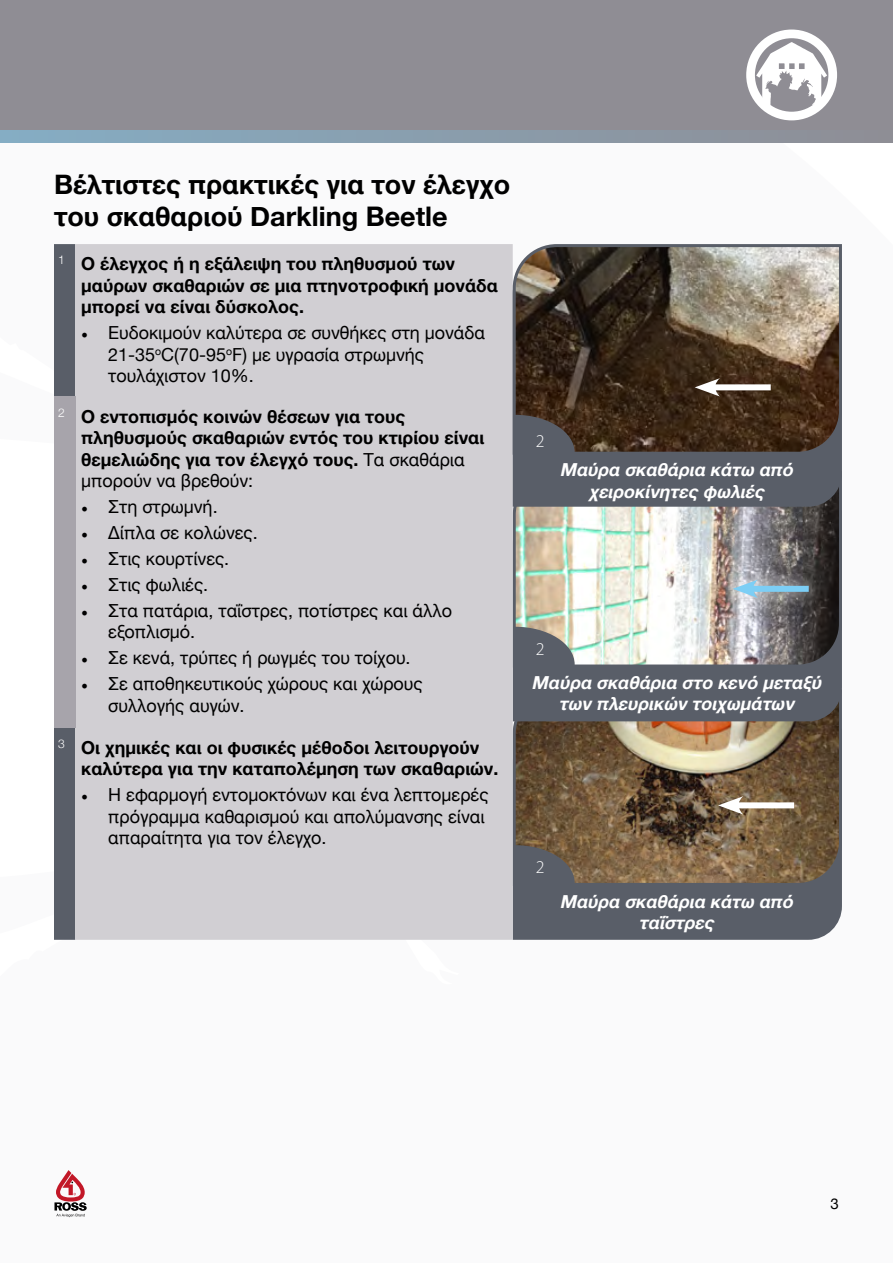
<style>
.page{position:relative;width:893px;height:1263px;background:#fff}
.page>*{position:absolute;margin:0;border:0;box-sizing:border-box;transform-origin:0 0}
.t1{font:700 27px/32.4px "Helvetica Neue";color:#000}
.t2{font:18px/21.6px "Helvetica Neue";color:#000}
.t3{font:700 18px/21.6px "Helvetica Neue";color:#000}
.t4{font:italic 700 18px/21.6px "Helvetica Neue";color:#fff;text-align:center}
.t5{font:300 18px "Myriad Pro";color:#fff}
.t6{font:15px "Helvetica Neue";color:#000}
.s1{font-family:"Minion Pro"}
.s2{font-weight:400}
</style>
<div class="page">
<svg style="left:54px;top:1170px;width:33px;height:47px"></svg>
<div style="left:513px;top:887px;width:329px;height:53px;background:#595e68"></div>
<svg style="left:513px;top:724px;width:329px;height:163px;background:#796349"></svg>
<svg style="left:515px;top:845px;width:60px;height:40px;background:#5f5d5f"></svg>
<div style="left:513px;top:669px;width:329px;height:55px;background:#595e68"></div>
<img style="left:513px;top:509px;width:329px;height:160px">
<svg style="left:515px;top:627px;width:60px;height:40px;background:#737678"></svg>
<div style="left:54px;top:244px;width:21px;height:696px;background:#595e68"></div>
<div style="left:75px;top:244px;width:438px;height:696px;background:#d1cfd3"></div>
<div style="left:54px;top:396px;width:21px;height:332px;background:#a7a4ab"></div>
<div style="left:0;top:0;width:893px;height:143px;background:#8f8d94"></div>
<svg style="left:0;top:131px;width:714px;height:12px"></svg>
<div style="left:746px;top:30px;width:91px;height:90px;border:9px solid #fff;border-radius:50%"></div>
<svg style="left:756px;top:42px;width:71px;height:63px"></svg>
<svg style="left:510px;top:258px;width:332px;height:251px;background:#5e636c"></svg>
<svg style="left:511px;top:244px;width:331px;height:212px;background:#5c4e3f"></svg>
<svg style="left:515px;top:415px;width:60px;height:40px;background:#545357"></svg>
<div style="left:709px;top:384px;width:62px;height:6px;background:#fff"></div>
<svg style="left:695px;top:378px;width:25px;height:18px"></svg>
<div style="left:733px;top:802px;width:61px;height:6px;background:#fff"></div>
<svg style="left:718px;top:796px;width:25px;height:18px"></svg>
<div style="left:719px;top:565px;width:105px;height:47px;background:#fff;opacity:.96"></div>
<div style="left:747px;top:586px;width:62px;height:6px;background:#7ccef5"></div>
<svg style="left:733px;top:580px;width:25px;height:18px"></svg>
<h1 class="t1" style="left:54px;top:168px;width:458px">Βέλτιστες πρακτικές για τον έλεγχο του σκαθαριού Darkling Beetle</h1>
<p class="t3" style="left:81px;top:253px;width:418px;text-indent:-23px"><sup>1</sup> Ο έλεγχος ή η εξάλειψη του πληθυσμού των μαύρων σκαθαριών σε μια πτηνοτροφική μονάδα μπορεί να είναι δύσκολος.</p>
<p class="t2" style="left:108px;top:323px;width:378px;text-indent:-27px"><span class="s1">•</span> Ευδοκιμούν καλύτερα σε συνθήκες στη μονάδα<br>21-35<sup>o</sup>C(70-95<sup>o</sup>F) με υγρασία στρωμνής τουλάχιστον 10%.</p>
<p class="t3" style="left:81px;top:406px;width:405px;text-indent:-23px"><sup>2</sup> Ο εντοπισμός κοινών θέσεων για τους πληθυσμούς σκαθαριών εντός του κτιρίου είναι θεμελιώδης για τον έλεγχό τους. <span class="s2">Τα σκαθάρια μπορούν να βρεθούν:</span></p>
<p class="t2" style="left:81px;top:497px;width:138px"><span class="s1">•</span> Στη στρωμνή.</p>
<p class="t2" style="left:81px;top:523px;width:178px"><span class="s1">•</span> Δίπλα σε κολώνες.</p>
<p class="t2" style="left:81px;top:549px;width:150px"><span class="s1">•</span> Στις κουρτίνες.</p>
<p class="t2" style="left:81px;top:575px;width:129px"><span class="s1">•</span> Στις φωλιές.</p>
<p class="t2" style="left:108px;top:600px;width:345px;text-indent:-27px"><span class="s1">•</span> Στα πατάρια, ταΐστρες, ποτίστρες και άλλο εξοπλισμό.</p>
<p class="t2" style="left:81px;top:648px;width:331px"><span class="s1">•</span> Σε κενά, τρύπες ή ρωγμές του τοίχου.</p>
<p class="t2" style="left:108px;top:674px;width:316px;text-indent:-27px"><span class="s1">•</span> Σε αποθηκευτικούς χώρους και χώρους συλλογής αυγών.</p>
<p class="t3" style="left:81px;top:737px;width:419px;text-indent:-23px"><sup>3</sup> Οι χημικές και οι φυσικές μέθοδοι λειτουργούν καλύτερα για την καταπολέμηση των σκαθαριών.</p>
<p class="t2" style="left:108px;top:785px;width:382px;text-indent:-27px"><span class="s1">•</span> Η εφαρμογή εντομοκτόνων και ένα λεπτομερές πρόγραμμα καθαρισμού και απολύμανσης είναι απαραίτητα για τον έλεγχο.</p>
<p class="t5" style="left:536px;top:431px;width:17px">21</p>
<p class="t4" style="left:561px;top:459px;width:235px">Μαύρα σκαθάρια κάτω από χειροκίνητες φωλιές</p>
<p class="t5" style="left:536px;top:638px;width:10px">2</p>
<p class="t4" style="left:533px;top:672px;width:291px">Μαύρα σκαθάρια στο κενό μεταξύ των πλευρικών τοιχωμάτων</p>
<p class="t5" style="left:536px;top:856px;width:10px">2</p>
<p class="t4" style="left:561px;top:891px;width:235px">Μαύρα σκαθάρια κάτω από ταΐστρες</p>
<p class="t6" style="left:831px;top:1193px;width:10px">3</p>
</div>
